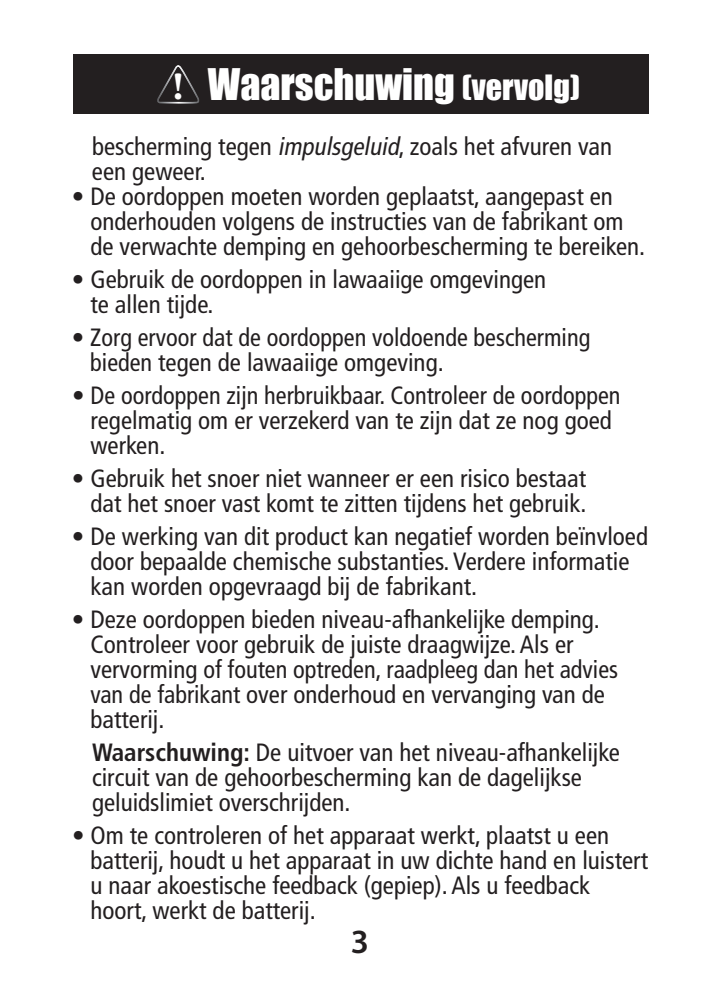
<style>
.page{position:relative;width:720px;height:1008px;background:#fff}
.page>*{position:absolute;margin:0;border:0;box-sizing:border-box;transform-origin:0 0}
.t1{font:40px "Impact";color:#fff}
.t2{font:600 34px "Myriad Pro";color:#231f20}
.t3{font:condensed 24.8px/24.8px "Frutiger";color:#231f20}
.s1{font-family:"Adobe Garamond Pro";font-weight:700;font-size:39.6px}
.s2{font-size:32px}
.s3{font-style:italic}
.s4{font-weight:700}
</style>
<div class="page">
<div style="left:73px;top:54px;width:576px;height:60px;background:#231f20"></div>
<svg style="left:157px;top:65px;width:43px;height:39px"></svg>
<h1 class="t1" style="left:173px;top:54px;width:408px"><span class="s1">!</span> Waarschuwing <span class="s2">(vervolg)</span></h1>
<p class="t3" style="left:92px;top:134px;width:522px">bescherming tegen <span class="s3">impulsgeluid</span>, zoals het afvuren van een geweer.</p>
<p class="t3" style="left:90px;top:184px;width:556px;text-indent:-18px">• De oordoppen moeten worden geplaatst, aangepast en onderhouden volgens de instructies van de fabrikant om de verwachte demping en gehoorbescherming te bereiken.</p>
<p class="t3" style="left:90px;top:267px;width:457px;text-indent:-18px">• Gebruik de oordoppen in lawaaiige omgevingen te allen tijde.</p>
<p class="t3" style="left:90px;top:325px;width:502px;text-indent:-18px">• Zorg ervoor dat de oordoppen voldoende bescherming bieden tegen de lawaaiige omgeving.</p>
<p class="t3" style="left:90px;top:383px;width:532px;text-indent:-18px">• De oordoppen zijn herbruikbaar. Controleer de oordoppen regelmatig om er verzekerd van te zijn dat ze nog goed werken.</p>
<p class="t3" style="left:72px;top:466px;width:516px;text-align:right">• Gebruik het snoer niet wanneer er een risico bestaat dat het snoer vast komt te zitten tijdens het gebruik.</p>
<p class="t3" style="left:90px;top:524px;width:559px;text-indent:-18px">• De werking van dit product kan negatief worden beïnvloed door bepaalde chemische substanties. Verdere informatie kan worden opgevraagd bij de fabrikant.</p>
<p class="t3" style="left:90px;top:607px;width:529px;text-indent:-18px">• Deze oordoppen bieden niveau-afhankelijke demping.<br>Controleer voor gebruik de juiste draagwijze. Als er vervorming of fouten optreden, raadpleeg dan het advies van de fabrikant over onderhoud en vervanging van de batterij.</p>
<p class="t3" style="left:92px;top:740px;width:529px"><span class="s4">Waarschuwing:</span> De uitvoer van het niveau-afhankelijke circuit van de gehoorbescherming kan de dagelijkse geluidslimiet overschrijden.</p>
<p class="t3" style="left:91px;top:823px;width:559px;text-indent:-18px">• Om te controleren of het apparaat werkt, plaatst u een batterij, houdt u het apparaat in uw dichte hand en luistert u naar akoestische feedback (gepiep). Als u feedback hoort, werkt de batterij.</p>
<h2 class="t2" style="left:351px;top:920px;width:20px">3</h2>
</div>
